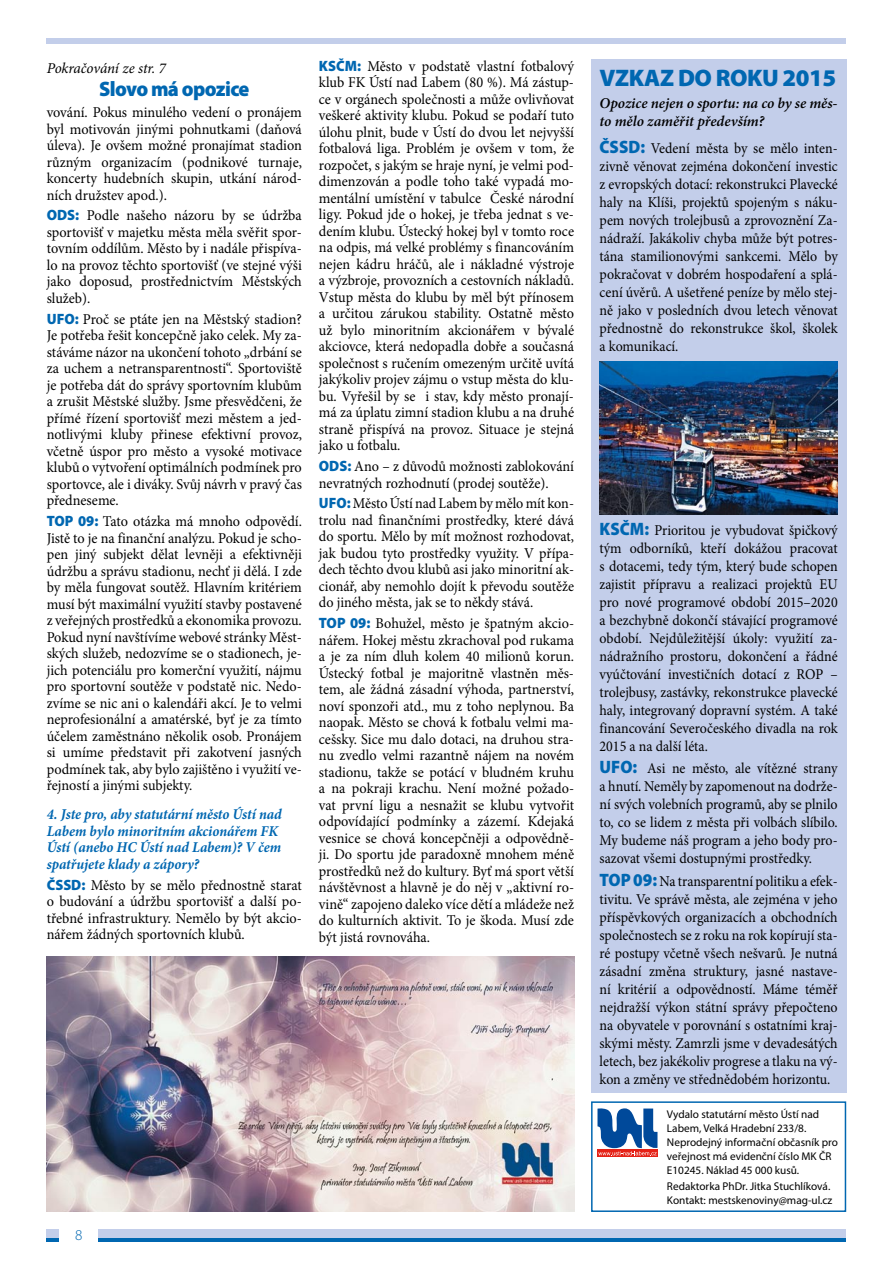
<style>
.page{position:relative;width:893px;height:1263px;background:#fff}
.page>*{position:absolute;margin:0;border:0;box-sizing:border-box;transform-origin:0 0}
.t1{font:900 24px "Myriad Pro";letter-spacing:-.02em;color:#0067b1}
.t2{font:900 21px "Myriad Pro";letter-spacing:-.03em;color:#0067b1;scale:.96 1}
.t3{font:15px/16.5px "Minion Pro";letter-spacing:-.005em;color:#000;text-align:justify;scale:.95 1}
.t4{font:15px/18px "Minion Pro";letter-spacing:-.005em;color:#000;text-align:justify;scale:.93 1}
.t5{font:15px/16.5px "Minion Pro";letter-spacing:-.005em;color:#000;text-align:justify;scale:.94 1}
.t6{font:italic 700 15px/16.5px "Minion Pro";letter-spacing:-.005em;color:#0067b1;scale:.95 1}
.t7{font:italic 600 15px/18px "Minion Pro";letter-spacing:-.005em;color:#000}
.t8{font:italic 15px "Minion Pro";letter-spacing:-.01em;color:#000}
.t9{font:300 15px "Myriad Pro";color:#0067b1}
.t10{font:11.25px/14.1px "Myriad Pro";color:#000}
.s1{font-family:"Myriad Pro";font-weight:900;color:#0067b1}
.s2{font-family:"Myriad Pro";font-weight:900;font-size:18px;color:#0067b1}
</style>
<div class="page">
<div style="left:47px;top:38px;width:799px;height:6px;background:#c3ceea"></div>
<div style="left:47px;top:1237px;width:799px;height:5px;background:#0067b1"></div>
<div style="left:47px;top:1229px;width:799px;height:8px;background:#c3ceea"></div>
<div style="left:60px;top:1229px;width:38px;height:30px;background:#fff"></div>
<img style="left:47px;top:957px;width:527px;height:255px">
<div style="left:591px;top:60px;width:255px;height:1033px;background:#c3ceea"></div>
<div style="left:591px;top:1101px;width:255px;height:111px;border:2px solid #0067b1"></div>
<div style="left:597px;top:1149px;width:61px;height:8px;background:#e52217"></div>
<svg style="left:597px;top:1108px;width:60px;height:48px"></svg>
<img style="left:600px;top:361px;width:238px;height:153px">
<p class="t8" style="left:47px;top:58px;width:121px">Pokračování ze str. 7</p>
<h2 class="t2" style="left:99px;top:77px;width:158px">Slovo má opozice</h2>
<p class="t3" style="left:47px;top:104px;width:270px">vování. Pokus minulého vedení o pronájem byl motivován jinými pohnutkami (daňová úleva). Je ovšem možné pronajímat stadion různým organizacím (podnikové turnaje, koncerty hudebních skupin, utkání národ&shy;ních družstev apod.).</p>
<p class="t3" style="left:47px;top:207px;width:270px"><span class="s1">ODS:</span> Podle našeho názoru by se údržba sportovišť v majetku města měla svěřit spor&shy;tovním oddílům. Město by i nadále přispíva&shy;lo na provoz těchto sportovišť (ve stejné výši jako doposud, prostřednictvím Městských služeb).</p>
<p class="t3" style="left:47px;top:311px;width:270px"><span class="s1">UFO:</span> Proč se ptáte jen na Městský stadion?<br>Je potřeba řešit koncepčně jako celek. My za&shy;stáváme názor na ukončení tohoto „drbání se za uchem a netransparentnosti“. Sportoviště je potřeba dát do správy sportovním klubům a zrušit Městské služby. Jsme přesvědčeni, že přímé řízení sportovišť mezi městem a jed&shy;notlivými kluby přinese efektivní provoz, včetně úspor pro město a vysoké motivace klubů o vytvoření optimálních podmínek pro sportovce, ale i diváky. Svůj návrh v pravý čas předneseme.</p>
<p class="t3" style="left:47px;top:513px;width:270px"><span class="s1">TOP 09:</span> Tato otázka má mnoho odpovědí.<br>Jistě to je na finanční analýzu. Pokud je scho&shy;pen jiný subjekt dělat levněji a efektivněji údržbu a správu stadionu, nechť ji dělá. I zde by měla fungovat soutěž. Hlavním kritériem musí být maximální využití stavby postavené z veřejných prostředků a ekonomika provozu.<br>Pokud nyní navštívíme webové stránky Měst&shy;ských služeb, nedozvíme se o stadionech, je&shy;jich potenciálu pro komerční využití, nájmu pro sportovní soutěže v podstatě nic. Nedo&shy;zvíme se nic ani o kalendáři akcí. Je to velmi neprofesionální a amatérské, byť je za tímto účelem zaměstnáno několik osob. Pronájem si umíme představit při zakotvení jasných podmínek tak, aby bylo zajištěno i využití ve&shy;řejností a jinými subjekty.</p>
<p class="t6" style="left:47px;top:806px;width:249px">4. Jste pro, aby statutární město Ústí nad Labem bylo minoritním akcionářem FK Ústí (anebo HC Ústí nad Labem)? V čem spatřujete klady a zápory?</p>
<p class="t3" style="left:47px;top:876px;width:270px"><span class="s1">ČSSD:</span> Město by se mělo přednostně starat o budování a údržbu sportovišť a další po&shy;třebné infrastruktury. Nemělo by být akcio&shy;nářem žádných sportovních klubů.</p>
<p class="t3" style="left:319px;top:58px;width:270px"><span class="s1">KSČM:</span> Město v podstatě vlastní fotbalový klub FK Ústí nad Labem (80 %). Má zástup&shy;ce v orgánech společnosti a může ovlivňovat veškeré aktivity klubu. Pokud se podaří tuto úlohu plnit, bude v Ústí do dvou let nejvyšší fotbalová liga. Problém je ovšem v tom, že rozpočet, s jakým se hraje nyní, je velmi pod&shy;dimenzován a podle toho také vypadá mo&shy;mentální umístění v tabulce České národní ligy. Pokud jde o hokej, je třeba jednat s ve&shy;dením klubu. Ústecký hokej byl v tomto roce na odpis, má velké problémy s financováním nejen kádru hráčů, ale i nákladné výstroje a výzbroje, provozních a cestovních nákladů.<br>Vstup města do klubu by měl být přínosem a určitou zárukou stability. Ostatně město už bylo minoritním akcionářem v bývalé akciovce, která nedopadla dobře a současná společnost s ručením omezeným určitě uvítá jakýkoliv projev zájmu o vstup města do klu&shy;bu. Vyřešil by se i stav, kdy město pronají&shy;má za úplatu zimní stadion klubu a na druhé straně přispívá na provoz. Situace je stejná jako u fotbalu.</p>
<p class="t3" style="left:319px;top:458px;width:270px"><span class="s1">ODS:</span> Ano – z důvodů možnosti zablokování nevratných rozhodnutí (prodej soutěže).</p>
<p class="t5" style="left:319px;top:495px;width:273px"><span class="s1">UFO:</span> Město Ústí nad Labem by mělo mít kon&shy;trolu nad finančními prostředky, které dává do sportu. Mělo by mít možnost rozhodovat, jak budou tyto prostředky využity. V přípa&shy;dech těchto dvou klubů asi jako minoritní ak&shy;cionář, aby nemohlo dojít k převodu soutěže do jiného města, jak se to někdy stává.</p>
<p class="t3" style="left:319px;top:615px;width:270px"><span class="s1">TOP 09:</span> Bohužel, město je špatným akcio&shy;nářem. Hokej městu zkrachoval pod rukama a je za ním dluh kolem 40 milionů korun.<br>Ústecký fotbal je majoritně vlastněn měs&shy;tem, ale žádná zásadní výhoda, partnerství, noví sponzoři atd., mu z toho neplynou. Ba naopak. Město se chová k fotbalu velmi ma&shy;cešsky. Sice mu dalo dotaci, na druhou stra&shy;nu zvedlo velmi razantně nájem na novém stadionu, takže se potácí v bludném kruhu a na pokraji krachu. Není možné požado&shy;vat první ligu a nesnažit se klubu vytvořit odpovídající podmínky a zázemí. Kdejaká vesnice se chová koncepčněji a odpovědně&shy;ji. Do sportu jde paradoxně mnohem méně prostředků než do kultury. Byť má sport větší návštěvnost a hlavně je do něj v „aktivní ro&shy;vině“ zapojeno daleko více dětí a mládeže než do kulturních aktivit. To je škoda. Musí zde být jistá rovnováha.</p>
<p class="t9" style="left:75px;top:1227px;width:9px">8</p>
<h1 class="t1" style="left:600px;top:64px;width:238px">VZKAZ DO ROKU 2015</h1>
<p class="t7" style="left:600px;top:94px;width:240px">Opozice nejen o sportu: na co by se měs&shy;to mělo zaměřit především?</p>
<p class="t4" style="left:600px;top:139px;width:258px"><span class="s2">ČSSD:</span> Vedení města by se mělo inten&shy;zivně věnovat zejména dokončení investic z evropských dotací: rekonstrukci Plavecké haly na Klíši, projektů spojeným s náku&shy;pem nových trolejbusů a zprovoznění Za&shy;nádraží. Jakákoliv chyba může být potres&shy;tána stamilionovými sankcemi. Mělo by pokračovat v dobrém hospodaření a splá&shy;cení úvěrů. A ušetřené peníze by mělo stej&shy;ně jako v posledních dvou letech věnovat přednostně do rekonstrukce škol, školek a komunikací.</p>
<p class="t4" style="left:600px;top:521px;width:258px"><span class="s2">KSČM:</span> Prioritou je vybudovat špičkový tým odborníků, kteří dokážou pracovat s dotacemi, tedy tým, který bude schopen zajistit přípravu a realizaci projektů EU pro nové programové období 2015–2020 a bezchybně dokončí stávající programové období. Nejdůležitější úkoly: využití za&shy;nádražního prostoru, dokončení a řádné vyúčtování investičních dotací z ROP – trolejbusy, zastávky, rekonstrukce plavecké haly, integrovaný dopravní systém. A také financování Severočeského divadla na rok 2015 a na další léta.</p>
<p class="t4" style="left:600px;top:760px;width:258px"><span class="s2">UFO:</span> Asi ne město, ale vítězné strany a hnutí. Neměly by zapomenout na dodrže&shy;ní svých volebních programů, aby se plnilo to, co se lidem z města při volbách slíbilo.<br>My budeme náš program a jeho body pro&shy;sazovat všemi dostupnými prostředky.</p>
<p class="t4" style="left:600px;top:872px;width:258px"><span class="s2">TOP 09:</span> Na transparentní politiku a efek&shy;tivitu. Ve správě města, ale zejména v jeho příspěvkových organizacích a obchodních společnostech se z roku na rok kopírují sta&shy;ré postupy včetně všech nešvarů. Je nutná zásadní změna struktury, jasné nastave&shy;ní kritérií a odpovědností. Máme téměř nejdražší výkon státní správy přepočteno na obyvatele v porovnání s ostatními kraj&shy;skými městy. Zamrzli jsme v devadesátých letech, bez jakékoliv progrese a tlaku na vý&shy;kon a změny ve střednědobém horizontu.</p>
<p class="t10" style="left:667px;top:1107px;width:172px">Vydalo statutární město Ústí nad<br>Labem, Velká Hradební 233/8.<br>Neprodejný informační občasník pro veřejnost má evidenční číslo MK ČR<br>E10245. Náklad 45 000 kusů.</p>
<p class="t10" style="left:667px;top:1179px;width:167px">Redaktorka PhDr. Jitka Stuchlíková.<br>Kontakt: mestskenoviny@mag-ul.cz</p>
</div>
